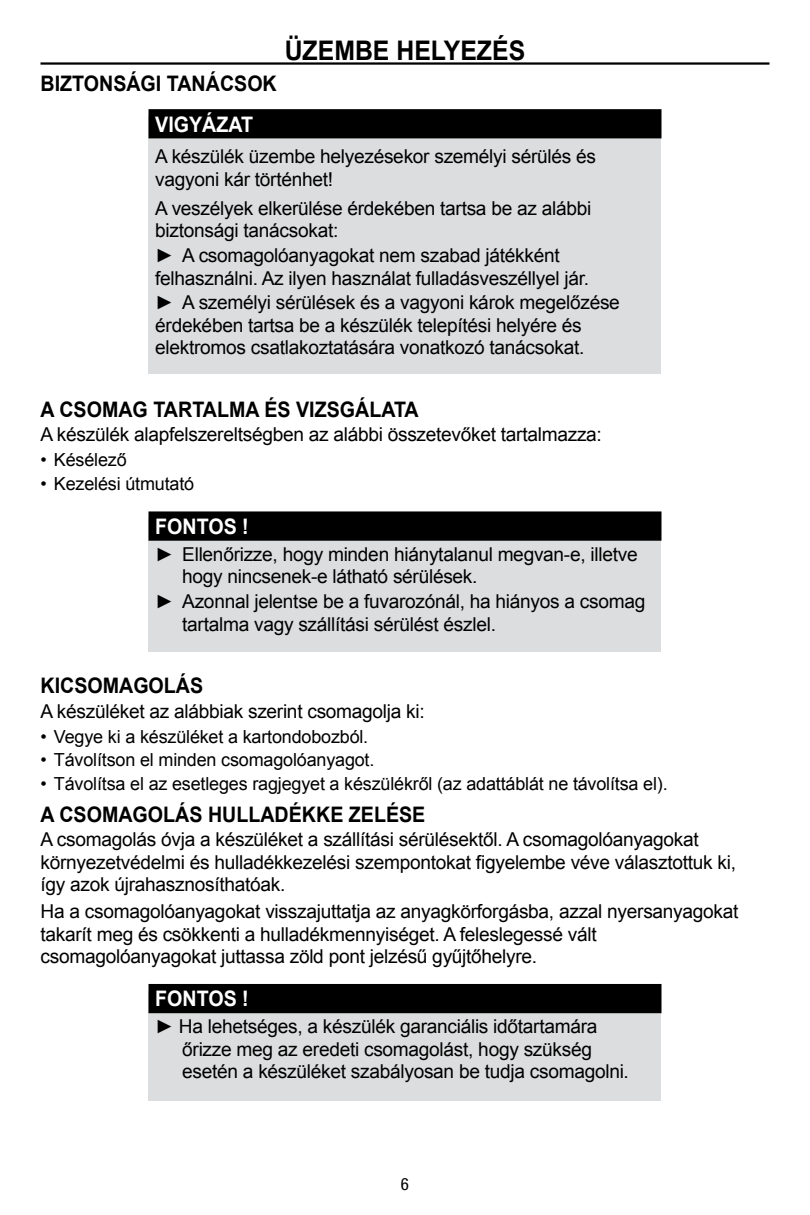
<style>
.page{position:relative;width:810px;height:1215px;background:#fff}
.page>*{position:absolute;margin:0;border:0;box-sizing:border-box;transform-origin:0 0}
.t1{font:700 27px "Arial";color:#000;scale:.92 1}
.t2{font:700 21.38px "Arial";color:#000;scale:.92 1}
.t3{font:700 21.38px "Arial";color:#fff;scale:.92 1}
.t4{font:19.12px/22.5px "Arial";letter-spacing:-.015em;color:#000}
.t5{font:18px "Arial";letter-spacing:-.01em;color:#000}
.t6{font:condensed 16.88px "Helvetica Neue LT Std";color:#000}
</style>
<div class="page">
<hr style="left:40px;top:62px;width:730px;height:3px;background:#000">
<div style="left:148px;top:991px;width:514px;height:109px;background:#dcddde"></div>
<div style="left:148px;top:984px;width:514px;height:29px;background:#000"></div>
<div style="left:148px;top:518px;width:514px;height:134px;background:#dcddde"></div>
<div style="left:148px;top:511px;width:514px;height:30px;background:#000"></div>
<div style="left:148px;top:116px;width:514px;height:258px;background:#dcddde"></div>
<div style="left:148px;top:109px;width:514px;height:29px;background:#000"></div>
<p class="t2" style="left:40px;top:69px;width:257px">BIZTONSÁGI TANÁCSOK</p>
<h1 class="t1" style="left:285px;top:33px;width:263px">ÜZEMBE HELYEZÉS</h1>
<p class="t3" style="left:155px;top:110px;width:29px">VIGYÁZAT</p>
<p class="t4" style="left:155px;top:145px;width:442px">A készülék üzembe helyezésekor személyi sérülés és vagyoni kár történhet!</p>
<p class="t4" style="left:155px;top:197px;width:438px">A veszélyek elkerülése érdekében tartsa be az alábbi biztonsági tanácsokat:</p>
<p class="t4" style="left:155px;top:244px;width:435px">► A csomagolóanyagokat nem szabad játékként felhasználni. Az ilyen használat fulladásveszéllyel jár.</p>
<p class="t4" style="left:155px;top:292px;width:466px">► A személyi sérülések és a vagyoni károk megelőzése érdekében tartsa be a készülék telepítési helyére és elektromos csatlakoztatására vonatkozó tanácsokat.</p>
<p class="t2" style="left:40px;top:395px;width:413px">A CSOMAG TARTALMA ÉS VIZSGÁLATA</p>
<p class="t4" style="left:40px;top:423px;width:563px">A készülék alapfelszereltségben az alábbi összetevőket tartalmazza:</p>
<p class="t5" style="left:40px;top:448px;width:88px">• Késélező</p>
<p class="t5" style="left:40px;top:472px;width:155px">• Kezelési útmutató</p>
<p class="t3" style="left:155px;top:512px;width:16px">FONTOS</p>
<p class="t3" style="left:242px;top:512px;width:9px">!</p>
<p class="t4" style="left:182px;top:543px;width:457px;text-indent:-27px">► Ellenőrizze, hogy minden hiánytalanul megvan-e, illetve hogy nincsenek-e látható sérülések.</p>
<p class="t4" style="left:182px;top:590px;width:465px;text-indent:-27px">► Azonnal jelentse be a fuvarozónál, ha hiányos a csomag tartalma vagy szállítási sérülést észlel.</p>
<p class="t2" style="left:40px;top:672px;width:178px">KICSOMAGOLÁS</p>
<p class="t4" style="left:40px;top:700px;width:386px">A készüléket az alábbiak szerint csomagolja ki:</p>
<p class="t5" style="left:40px;top:725px;width:329px">• Vegye ki a készüléket a kartondobozból.</p>
<p class="t5" style="left:40px;top:748px;width:335px">• Távolítson el minden csomagolóanyagot.</p>
<p class="t5" style="left:40px;top:772px;width:629px">• Távolítsa el az esetleges ragjegyet a készülékről (az adattáblát ne távolítsa el).</p>
<p class="t2" style="left:40px;top:800px;width:420px">A CSOMAGOLÁS HULLADÉKKE ZELÉSE</p>
<p class="t4" style="left:40px;top:828px;width:697px">A csomagolás óvja a készüléket a szállítási sérülésektől. A csomagolóanyagokat környezetvédelmi és hulladékkezelési szempontokat figyelembe véve választottuk ki, így azok újrahasznosíthatóak.</p>
<p class="t4" style="left:41px;top:900px;width:700px">Ha a csomagolóanyagokat visszajuttatja az anyagkörforgásba, azzal nyersanyagokat takarít meg és csökkenti a hulladékmennyiséget. A feleslegessé vált csomagolóanyagokat juttassa zöld pont jelzésű gyűjtőhelyre.</p>
<p class="t3" style="left:155px;top:985px;width:16px">FONTOS</p>
<p class="t3" style="left:242px;top:985px;width:9px">!</p>
<p class="t4" style="left:182px;top:1016px;width:448px;text-indent:-27px">► Ha lehetséges, a készülék garanciális időtartamára őrizze meg az eredeti csomagolást, hogy szükség esetén a készüléket szabályosan be tudja csomagolni.</p>
<p class="t6" style="left:401px;top:1174px;width:10px">6</p>
</div>
